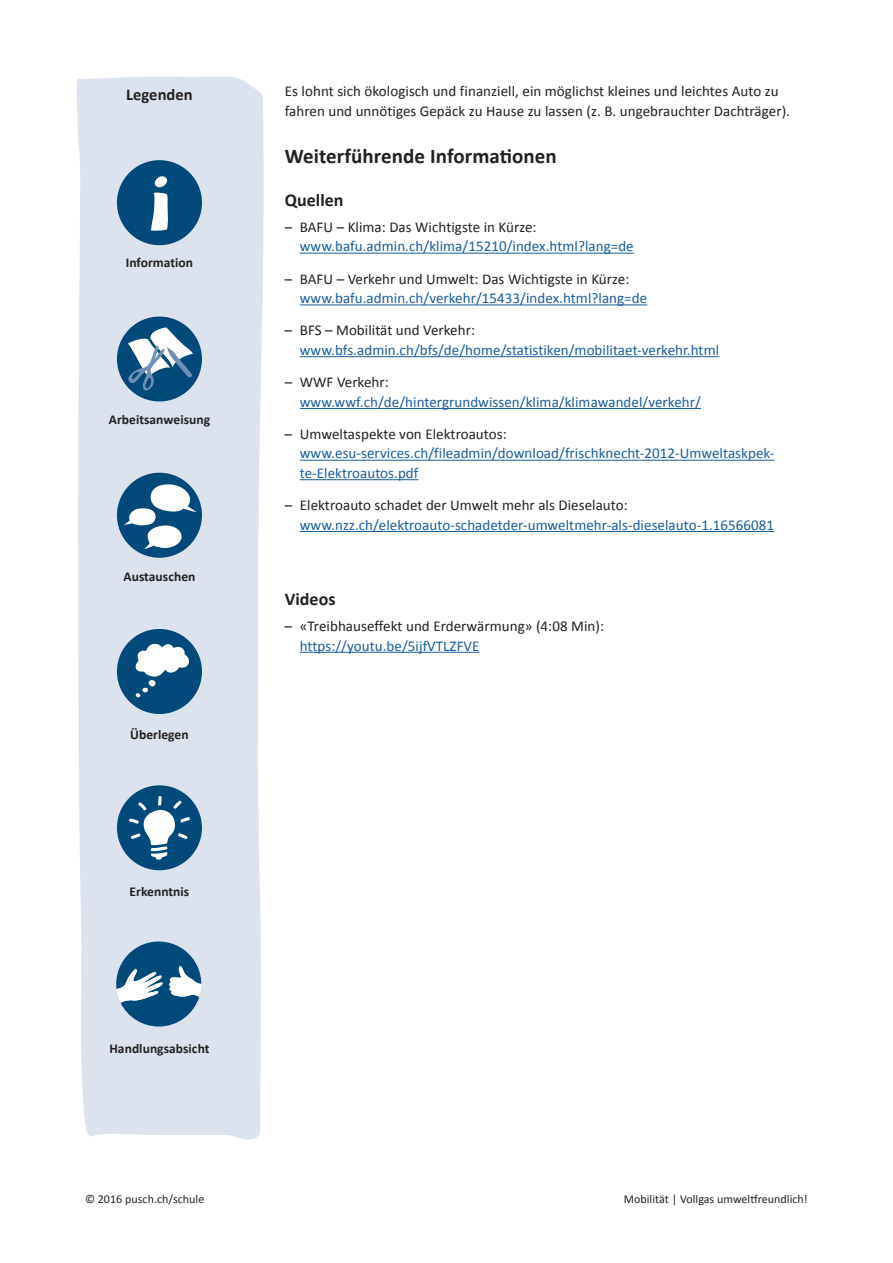
<style>
.page{position:relative;width:893px;height:1263px;background:#fff}
.page>*{position:absolute;margin:0;border:0;box-sizing:border-box;transform-origin:0 0}
.t1{font:700 21px "Calibri";letter-spacing:.005em;color:#231f20}
.t2{font:700 18px "Calibri";color:#231f20}
.t3{font:700 16.5px "Calibri";letter-spacing:.005em;color:#231f20}
.t4{font:15px/19.5px "Calibri";letter-spacing:.005em;color:#175d9e}
.t5{font:15px/19.5px "Calibri";letter-spacing:.005em;color:#231f20}
.t6{font:700 13.5px "Calibri";letter-spacing:.005em;color:#231f20}
.t7{font:12px "Calibri";letter-spacing:.005em;color:#231f20}
</style>
<div class="page">
<div style="left:76px;top:76px;width:188px;height:1064px;background:#dce3ee"></div>
<div style="left:117px;top:160px;width:85px;height:85px;background:#004a7b;border-radius:50%"></div>
<svg style="left:151px;top:176px;width:17px;height:55px"></svg>
<div style="left:117px;top:316px;width:85px;height:85px;background:#004a7b;border-radius:50%"></div>
<svg style="left:126px;top:327px;width:67px;height:67px"></svg>
<div style="left:117px;top:473px;width:85px;height:85px;background:#004a7b;border-radius:50%"></div>
<svg style="left:124px;top:484px;width:73px;height:65px"></svg>
<div style="left:117px;top:629px;width:85px;height:85px;background:#004a7b;border-radius:50%"></div>
<div style="left:149px;top:680px;width:6px;height:7px;background:#fff;border-radius:3px"></div>
<svg style="left:135px;top:643px;width:54px;height:34px"></svg>
<svg style="left:136px;top:688px;width:12px;height:9px"></svg>
<div style="left:117px;top:785px;width:85px;height:85px;background:#004a7b;border-radius:50%"></div>
<svg style="left:129px;top:800px;width:62px;height:60px"></svg>
<svg style="left:158px;top:795px;width:4px;height:11px"></svg>
<svg style="left:116px;top:941px;width:85px;height:85px"></svg>
<hr style="left:300px;top:253px;width:334px;height:1px;background:#175d9e">
<hr style="left:300px;top:304px;width:347px;height:1px;background:#175d9e">
<hr style="left:300px;top:356px;width:419px;height:1px;background:#175d9e">
<hr style="left:300px;top:408px;width:401px;height:1px;background:#175d9e">
<hr style="left:300px;top:460px;width:474px;height:1px;background:#175d9e">
<hr style="left:300px;top:479px;width:119px;height:1px;background:#175d9e">
<hr style="left:300px;top:531px;width:474px;height:1px;background:#175d9e">
<hr style="left:300px;top:652px;width:180px;height:1px;background:#175d9e">
<p class="t3" style="left:126px;top:84px;width:68px">Legenden</p>
<p class="t6" style="left:126px;top:254px;width:69px">Information</p>
<p class="t6" style="left:109px;top:411px;width:103px">Arbeitsanweisung</p>
<p class="t6" style="left:123px;top:568px;width:73px">Austauschen</p>
<p class="t6" style="left:130px;top:725px;width:60px">Überlegen</p>
<p class="t6" style="left:130px;top:883px;width:61px">Erkenntnis</p>
<p class="t6" style="left:109px;top:1040px;width:102px">Handlungsabsicht</p>
<p class="t5" style="left:285px;top:82px;width:507px">Es lohnt sich ökologisch und finanziell, ein möglichst kleines und leichtes Auto zu fahren und unnötiges Gepäck zu Hause zu lassen (z. B. ungebrauchter Dachträger).</p>
<h1 class="t1" style="left:285px;top:143px;width:273px">Weiterführende Informationen</h1>
<p class="t2" style="left:285px;top:189px;width:60px">Quellen</p>
<p class="t5" style="left:285px;top:217px;width:253px">– BAFU – Klima: Das Wichtigste in Kürze:</p>
<p class="t4" style="left:300px;top:237px;width:335px">www.bafu.admin.ch/klima/15210/index.html?lang=de</p>
<p class="t5" style="left:285px;top:269px;width:346px">– BAFU – Verkehr und Umwelt: Das Wichtigste in Kürze:</p>
<p class="t4" style="left:300px;top:289px;width:349px">www.bafu.admin.ch/verkehr/15433/index.html?lang=de</p>
<p class="t5" style="left:285px;top:321px;width:192px">– BFS – Mobilität und Verkehr:</p>
<p class="t4" style="left:300px;top:340px;width:421px">www.bfs.admin.ch/bfs/de/home/statistiken/mobilitaet-verkehr.html</p>
<p class="t5" style="left:285px;top:373px;width:105px">– WWF Verkehr:</p>
<p class="t4" style="left:300px;top:392px;width:403px">www.wwf.ch/de/hintergrundwissen/klima/klimawandel/verkehr/</p>
<p class="t5" style="left:285px;top:424px;width:223px">– Umweltaspekte von Elektroautos:</p>
<p class="t4" style="left:300px;top:444px;width:476px">www.esu-services.ch/fileadmin/download/frischknecht-2012-Umweltaskpek&shy;te-Elektroautos.pdf</p>
<p class="t5" style="left:285px;top:496px;width:344px">– Elektroauto schadet der Umwelt mehr als Dieselauto:</p>
<p class="t4" style="left:300px;top:515px;width:476px">www.nzz.ch/elektroauto-schadetder-umweltmehr-als-dieselauto-1.16566081</p>
<p class="t2" style="left:285px;top:588px;width:52px">Videos</p>
<p class="t5" style="left:285px;top:616px;width:321px">– «Treibhauseffekt und Erderwärmung» (4:08 Min):</p>
<p class="t4" style="left:300px;top:636px;width:181px">https://youtu.be/5ijfVTLZFVE</p>
<p class="t7" style="left:85px;top:1192px;width:121px">© 2016 pusch.ch/schule</p>
<p class="t7" style="left:624px;top:1192px;width:186px">Mobilität | Vollgas umweltfreundlich!</p>
</div>
